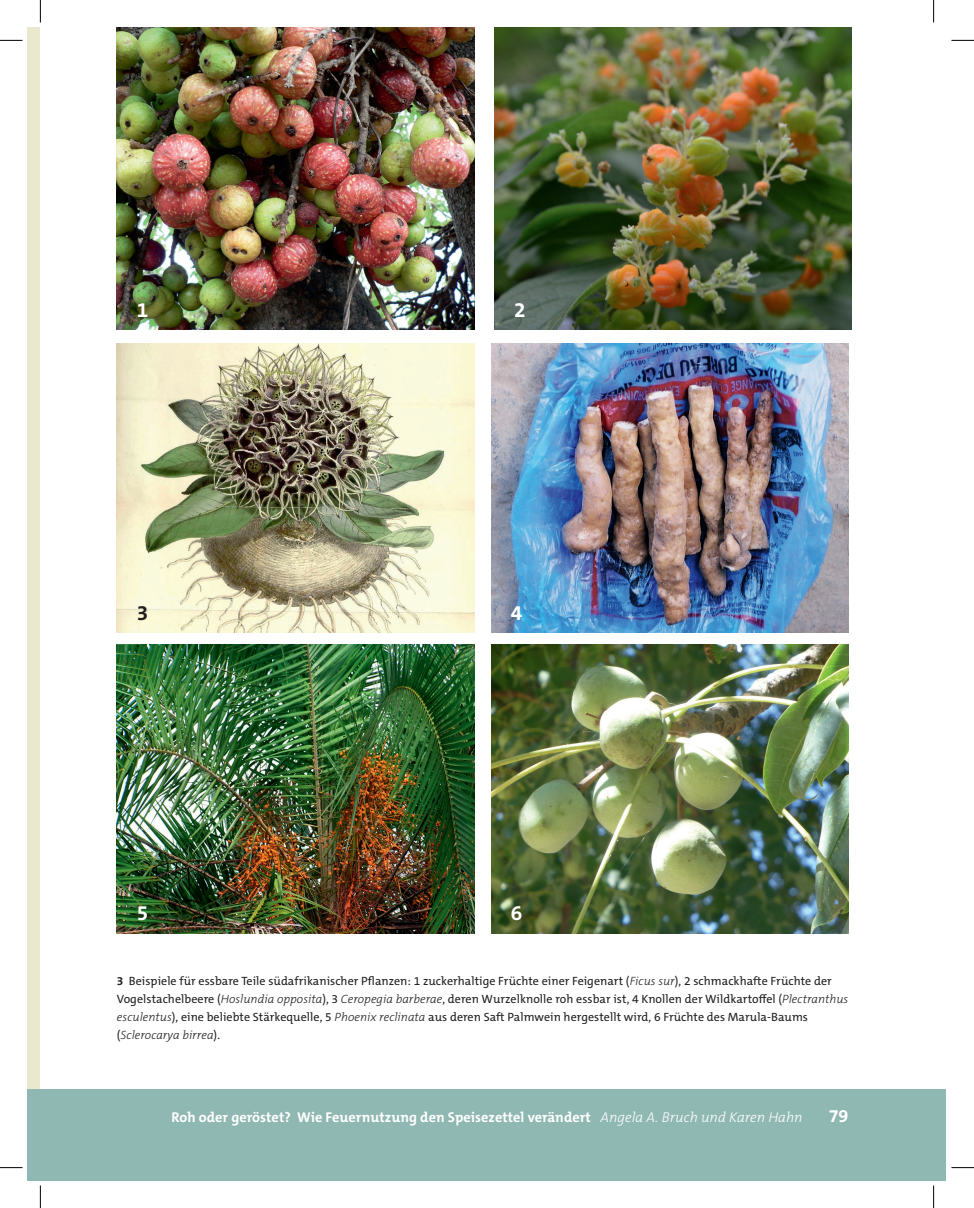
<style>
.page{position:relative;width:974px;height:1208px;background:#fff}
.page>*{position:absolute;margin:0;border:0;box-sizing:border-box;transform-origin:0 0}
.t1{font:700 21px "The Mix C5";color:#fff}
.t2{font:700 21px "The Mix C5";color:#231f20}
.t3{font:700 18px "The Mix C5";color:#fff}
.t4{font:700 14.25px "The Mix C5";letter-spacing:.005em;color:#fff}
.t5{font:12px/18px "The Mix C5";letter-spacing:.005em;color:#231f20}
.s1{font-weight:700}
.s2{font-weight:300;font-style:italic}
</style>
<div class="page">
<div style="left:28px;top:1088px;width:918px;height:92px;background:#90b8b2"></div>
<div style="left:28px;top:28px;width:12px;height:1060px;background:#eae8cf"></div>
<img style="left:117px;top:28px;width:357px;height:301px">
<img style="left:494px;top:28px;width:357px;height:302px">
<img style="left:117px;top:343px;width:357px;height:289px">
<img style="left:117px;top:644px;width:357px;height:289px">
<img style="left:491px;top:644px;width:357px;height:289px">
<img style="left:491px;top:343px;width:357px;height:289px">
<svg style="left:0;top:40px;width:23px;height:1px"></svg>
<svg style="left:951px;top:40px;width:23px;height:1px"></svg>
<svg style="left:0;top:1167px;width:23px;height:1px"></svg>
<svg style="left:951px;top:1167px;width:23px;height:1px"></svg>
<svg style="left:40px;top:0;width:1px;height:22px"></svg>
<svg style="left:40px;top:1185px;width:1px;height:22px"></svg>
<svg style="left:933px;top:0;width:1px;height:22px"></svg>
<svg style="left:933px;top:1185px;width:1px;height:22px"></svg>
<h1 class="t1" style="left:137px;top:300px;width:13px">1</h1>
<h1 class="t1" style="left:514px;top:300px;width:13px">2</h1>
<h1 class="t2" style="left:137px;top:603px;width:13px">3</h1>
<h1 class="t1" style="left:511px;top:603px;width:13px">4</h1>
<h1 class="t1" style="left:137px;top:903px;width:13px">5</h1>
<h1 class="t1" style="left:511px;top:903px;width:13px">6</h1>
<p class="t5" style="left:117px;top:973px;width:733px"><span class="s1">3</span> Beispiele für essbare Teile südafrikanischer Pflanzen: 1 zuckerhaltige Früchte einer Feigenart (<span class="s2">Ficus sur</span>), 2 schmackhafte Früchte der Vogelstachelbeere (<span class="s2">Hoslundia opposita</span>), 3 <span class="s2">Ceropegia barberae</span>, deren Wurzelknolle roh essbar ist, 4 Knollen der Wildkartoffel ( <span class="s2">Plectranthus esculentus</span>), eine beliebte Stärkequelle, 5 <span class="s2">Phoenix reclinata</span> aus deren Saft Palmwein hergestellt wird, 6 Früchte des Marula-Baums (<span class="s2">Sclerocarya birrea</span>).</p>
<p class="t4" style="left:171px;top:1110px;width:632px">Roh oder geröstet? Wie Feuernutzung den Speisezettel verändert <span class="s2">Angela A. Bruch und Karen Hahn</span></p>
<h2 class="t3" style="left:828px;top:1107px;width:21px">79</h2>
</div>
